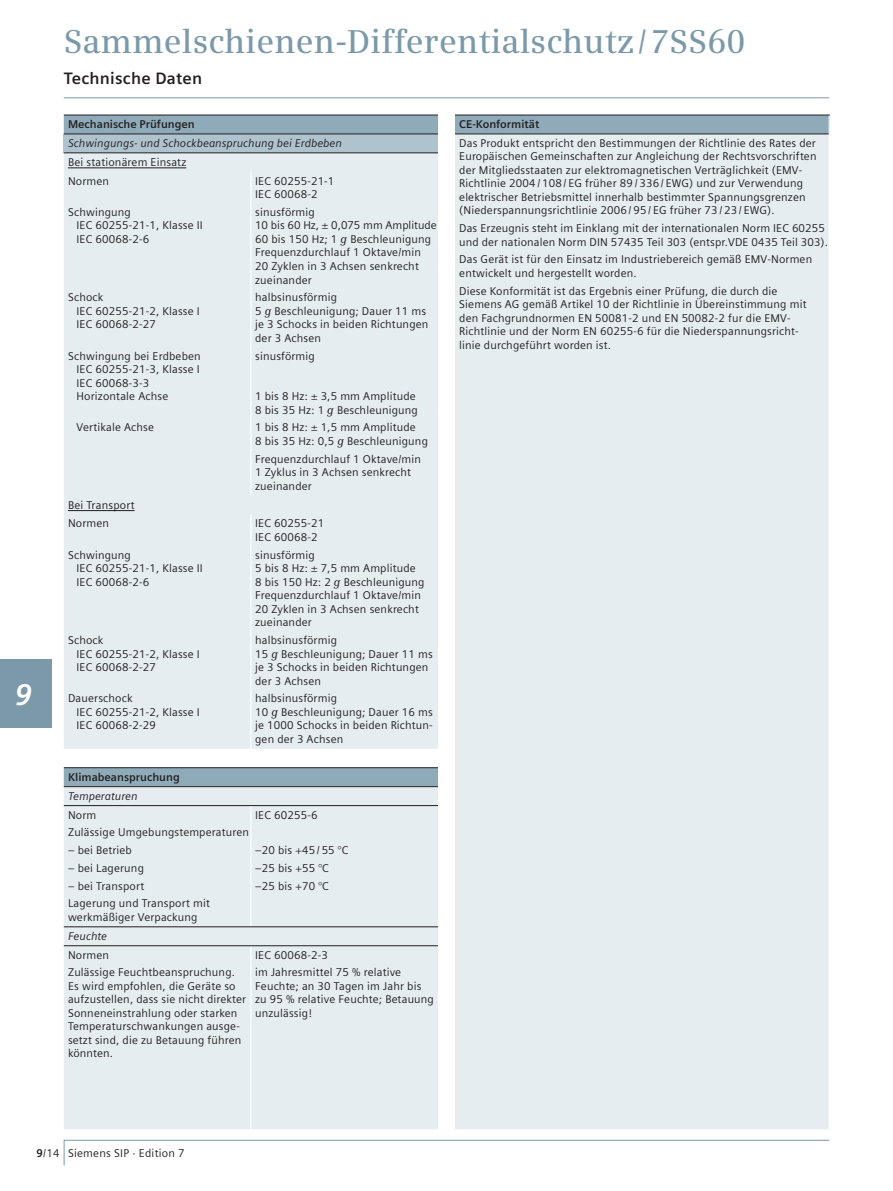
<style>
.page{position:relative;width:893px;height:1191px;background:#fff}
.page>*{position:absolute;margin:0;border:0;box-sizing:border-box;transform-origin:0 0}
.t1{font:600 33px "Siemens Serif";letter-spacing:.005em;color:#7b99a9}
.t2{font:italic 700 30px "Siemens Sans";color:#fff}
.t3{font:700 16.5px "Siemens Sans";letter-spacing:.015em;color:#231f20}
.t4{font:11.25px/13.5px "Siemens Sans";letter-spacing:.015em;color:#231f20}
.t5{font:italic 11.25px/18.9px "Siemens Sans";color:#231f20}
.t6{font:700 11.25px/18.9px "Siemens Sans";color:#231f20}
.s1{font-weight:700;font-style:normal}
.s2{font-style:normal}
.s3{font-family:"Siemens Serif";font-style:italic}
.s4{font-weight:400;font-style:italic}
.s5{font-weight:400}
.s6{font-weight:700}
</style>
<div class="page">
<hr style="left:64px;top:97px;width:765px;height:1px;background:#7b99a9">
<svg style="left:63px;top:1139px;width:767px;height:27px"></svg>
<div style="left:64px;top:116px;width:374px;height:18px;background:#8fabb9"></div>
<div style="left:64px;top:134px;width:374px;height:19px;background:#afc3ce"></div>
<div style="left:64px;top:154px;width:374px;height:975px;background:#e5edf1"></div>
<hr style="left:250px;top:172px;width:1px;height:323px;background:#fff">
<hr style="left:250px;top:514px;width:1px;height:235px;background:#fff">
<hr style="left:250px;top:805px;width:1px;height:121px;background:#fff">
<hr style="left:250px;top:946px;width:1px;height:183px;background:#fff">
<hr style="left:64px;top:115px;width:374px;height:1px;background:#231f20">
<hr style="left:64px;top:767px;width:374px;height:1px;background:#231f20">
<hr style="left:64px;top:134px;width:374px;height:1px;background:#231f20">
<hr style="left:64px;top:153px;width:374px;height:1px;background:#231f20">
<hr style="left:64px;top:786px;width:374px;height:1px;background:#231f20">
<hr style="left:64px;top:805px;width:374px;height:1px;background:#231f20">
<hr style="left:64px;top:926px;width:374px;height:1px;background:#231f20">
<hr style="left:64px;top:945px;width:374px;height:1px;background:#231f20">
<hr style="left:68px;top:167px;width:118px;height:1px;background:#231f20">
<hr style="left:68px;top:510px;width:67px;height:1px;background:#231f20">
<div style="left:455px;top:115px;width:374px;height:19px;background:#8fabb9"></div>
<div style="left:455px;top:135px;width:374px;height:994px;background:#e5edf1"></div>
<svg style="left:829px;top:116px;width:1px;height:18px"></svg>
<hr style="left:455px;top:115px;width:375px;height:1px;background:#231f20">
<hr style="left:455px;top:134px;width:374px;height:1px;background:#231f20">
<div style="left:0;top:659px;width:51px;height:68px;background:#7b99a9"></div>
<p class="t1" style="left:64px;top:28px;width:683px">Sammelschienen-Differentialschutz / 7SS60</p>
<p class="t3" style="left:64px;top:71px;width:140px">Technische Daten</p>
<p class="t2" style="left:15px;top:682px;width:19px">9</p>
<p class="t5" style="left:68px;top:115px;width:276px"><span class="s1">Mechanische Prüfungen<br></span>Schwingungs- und Schockbeanspruchung bei Erdbeben<br><span class="s2">Bei stationärem Einsatz<br>Normen</span></p>
<p class="t4" style="left:77px;top:206px;width:128px;text-indent:-9px">Schwingung<br>IEC 60255-21-1, Klasse II<br>IEC 60068-2-6</p>
<p class="t4" style="left:255px;top:175px;width:81px">IEC 60255-21-1<br>IEC 60068-2</p>
<p class="t4" style="left:255px;top:206px;width:183px">sinusförmig<br>10 bis 60 Hz, ± 0,075 mm Amplitude<br>60 bis 150 Hz; 1 <span class="s3">g</span> Beschleunigung<br>Frequenzdurchlauf 1 Oktave/min<br>20 Zyklen in 3 Achsen senkrecht zueinander</p>
<p class="t4" style="left:255px;top:291px;width:175px">halbsinusförmig<br>5 <span class="s3">g</span> Beschleunigung; Dauer 11 ms je 3 Schocks in beiden Richtungen der 3 Achsen</p>
<p class="t4" style="left:255px;top:350px;width:61px">sinusförmig</p>
<p class="t4" style="left:255px;top:390px;width:164px">1 bis 8 Hz: ± 3,5 mm Amplitude<br>8 bis 35 Hz: 1 <span class="s3">g</span> Beschleunigung</p>
<p class="t4" style="left:255px;top:421px;width:174px">1 bis 8 Hz: ± 1,5 mm Amplitude<br>8 bis 35 Hz: 0,5 <span class="s3">g</span> Beschleunigung</p>
<p class="t4" style="left:255px;top:453px;width:167px">Frequenzdurchlauf 1 Oktave/min<br>1 Zyklus in 3 Achsen senkrecht zueinander</p>
<p class="t4" style="left:77px;top:291px;width:125px;text-indent:-9px">Schock<br>IEC 60255-21-2, Klasse I<br>IEC 60068-2-27</p>
<p class="t4" style="left:77px;top:350px;width:126px;text-indent:-9px">Schwingung bei Erdbeben<br>IEC 60255-21-3, Klasse I<br>IEC 60068-3-3<br>Horizontale Achse</p>
<p class="t4" style="left:77px;top:421px;width:79px">Vertikale Achse</p>
<p class="t4" style="left:68px;top:496px;width:68px;line-height:18.9px">Bei Transport<br>Normen</p>
<p class="t4" style="left:77px;top:549px;width:128px;text-indent:-9px">Schwingung<br>IEC 60255-21-1, Klasse II<br>IEC 60068-2-6</p>
<p class="t4" style="left:77px;top:634px;width:125px;text-indent:-9px">Schock<br>IEC 60255-21-2, Klasse I<br>IEC 60068-2-27</p>
<p class="t4" style="left:77px;top:692px;width:125px;text-indent:-9px">Dauerschock<br>IEC 60255-21-2, Klasse I<br>IEC 60068-2-29</p>
<p class="t4" style="left:255px;top:517px;width:71px">IEC 60255-21<br>IEC 60068-2</p>
<p class="t4" style="left:255px;top:549px;width:171px">sinusförmig<br>5 bis 8 Hz: ± 7,5 mm Amplitude<br>8 bis 150 Hz: 2 <span class="s3">g</span> Beschleunigung<br>Frequenzdurchlauf 1 Oktave/min<br>20 Zyklen in 3 Achsen senkrecht zueinander</p>
<p class="t4" style="left:255px;top:634px;width:179px">halbsinusförmig<br>15 <span class="s3">g</span> Beschleunigung; Dauer 11 ms je 3 Schocks in beiden Richtungen der 3 Achsen</p>
<p class="t4" style="left:255px;top:692px;width:179px">halbsinusförmig<br>10 <span class="s3">g</span> Beschleunigung; Dauer 16 ms je 1000 Schocks in beiden Richtun&shy;gen der 3 Achsen</p>
<p class="t6" style="left:68px;top:768px;width:113px">Klimabeanspruchung<br><span class="s4">Temperaturen<br></span><span class="s5">Norm</span></p>
<p class="t4" style="left:68px;top:826px;width:183px">Zulässige Umgebungstemperaturen</p>
<p class="t4" style="left:68px;top:844px;width:65px">– bei Betrieb</p>
<p class="t4" style="left:68px;top:862px;width:77px">– bei Lagerung</p>
<p class="t4" style="left:68px;top:877px;width:143px;line-height:17.7px">– bei Transport<br>Lagerung und Transport mit</p>
<p class="t4" style="left:68px;top:911px;width:131px">werkmäßiger Verpackung</p>
<p class="t4" style="left:255px;top:808px;width:64px">IEC 60255-6</p>
<p class="t4" style="left:255px;top:842px;width:95px;line-height:17.7px">–20 bis +45 / 55 °C –25 bis +55 °C –25 bis +70 °C</p>
<p class="t5" style="left:68px;top:927px;width:43px">Feuchte<br><span class="s2">Normen</span></p>
<p class="t4" style="left:68px;top:966px;width:180px">Zulässige Feuchtbeanspruchung.<br>Es wird empfohlen, die Geräte so aufzustellen, dass sie nicht direkter<br>Sonneneinstrahlung oder starken<br>Temperaturschwankungen ausge&shy;setzt sind, die zu Betauung führen könnten.</p>
<p class="t4" style="left:255px;top:946px;width:148px;line-height:17.7px">IEC 60068-2-3<br>im Jahresmittel 75 % relative</p>
<p class="t4" style="left:255px;top:980px;width:180px">Feuchte; an 30 Tagen im Jahr bis zu 95 % relative Feuchte; Betauung unzulässig!</p>
<p class="t4" style="left:459px;top:115px;width:358px;line-height:18.9px"><span class="s6">CE-Konformität<br></span>Das Produkt entspricht den Bestimmungen der Richtlinie des Rates der</p>
<p class="t4" style="left:459px;top:151px;width:359px">Europäischen Gemeinschaften zur Angleichung der Rechtsvorschriften der Mitgliedsstaaten zur elektromagnetischen Verträglichkeit (EMV-Richtlinie 2004 / 108 / EG früher 89 / 336 / EWG) und zur Verwendung elektrischer Betriebsmittel innerhalb bestimmter Spannungsgrenzen (Niederspannungsrichtlinie 2006 / 95 / EG früher 73 / 23 / EWG).</p>
<p class="t4" style="left:459px;top:222px;width:370px">Das Erzeugnis steht im Einklang mit der internationalen Norm IEC 60255 und der nationalen Norm DIN 57435 Teil 303 (entspr.VDE 0435 Teil 303).</p>
<p class="t4" style="left:459px;top:254px;width:354px">Das Gerät ist für den Einsatz im Industriebereich gemäß EMV-Normen entwickelt und hergestellt worden.</p>
<p class="t4" style="left:459px;top:285px;width:349px">Diese Konformität ist das Ergebnis einer Prüfung, die durch die Siemens AG gemäß Artikel 10 der Richtlinie in Übereinstimmung mit den Fachgrundnormen EN 50081-2 und EN 50082-2 fur die EMV-Richtlinie und der Norm EN 60255-6 für die Niederspannungsricht&shy;linie durchgeführt worden ist.</p>
<p class="t4" style="left:36px;top:1147px;width:150px"><span class="s6">9</span>/14 Siemens SIP · Edition 7</p>
</div>
